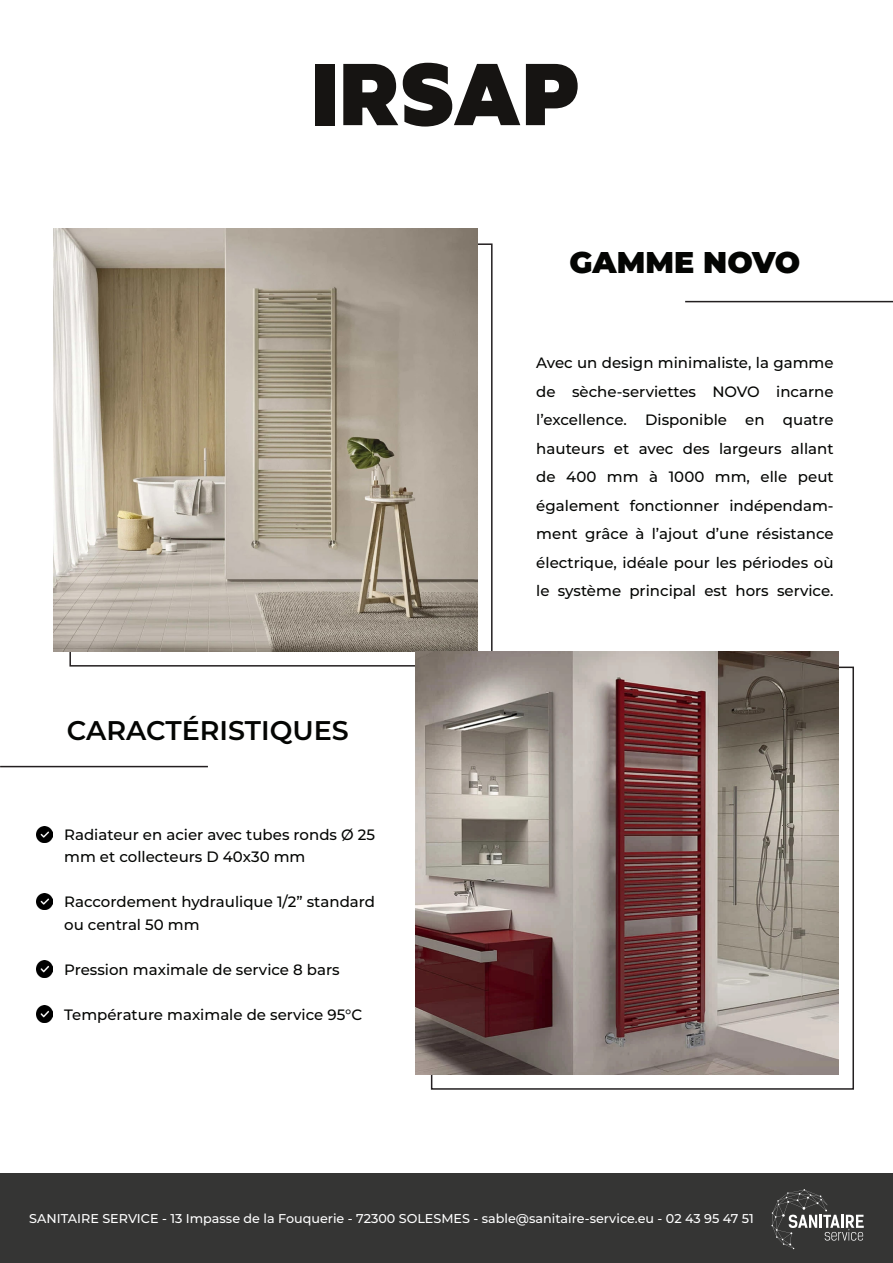
<style>
.page{position:relative;width:893px;height:1263px;background:#fff}
.page>*{position:absolute;margin:0;border:0;box-sizing:border-box;transform-origin:0 0}
.t1{font:900 30px "Montserrat";color:#040503}
.t2{font:600 27px "Montserrat";color:#040503}
.t3{font:500 15px/28.5px "Montserrat";color:#040503}
.t4{font:500 12.75px "Montserrat";color:#fff}
</style>
<div class="page">
<div style="left:0;top:1174px;width:893px;height:89px;background:#353534"></div>
<svg style="left:771px;top:1189px;width:93px;height:60px"></svg>
<div style="left:315px;top:64px;width:20px;height:61px;background:#161412"></div>
<svg style="left:526px;top:64px;width:52px;height:61px"></svg>
<svg style="left:343px;top:63px;width:177px;height:64px"></svg>
<img style="left:54px;top:228px;width:423px;height:423px">
<img style="left:416px;top:651px;width:423px;height:424px">
<hr style="left:685px;top:301px;width:208px;height:1px;background:#231f20">
<img style="left:36px;top:826px;width:17px;height:17px">
<img style="left:36px;top:893px;width:17px;height:17px">
<img style="left:36px;top:961px;width:17px;height:16px">
<img style="left:36px;top:1006px;width:17px;height:16px">
<hr style="left:0;top:766px;width:208px;height:1px;background:#231f20">
<p class="t1" style="left:570px;top:240px;width:232px">GAMME NOVO</p>
<p class="t2" style="left:67px;top:711px;width:283px">CARACTÉRISTIQUES</p>
<p class="t3" style="left:64px;top:822px;width:312px;line-height:22.5px">Radiateur en acier avec tubes ronds Ø 25 mm et collecteurs D 40x30 mm</p>
<p class="t3" style="left:64px;top:890px;width:312px;line-height:22.5px">Raccordement hydraulique 1/2” standard ou central 50 mm</p>
<p class="t3" style="left:64px;top:954px;width:277px">Pression maximale de service 8 bars</p>
<p class="t3" style="left:64px;top:999px;width:300px">Température maximale de service 95°C</p>
<p class="t3" style="left:536px;top:348px;width:299px">Avec un design minimaliste, la gamme de sèche-serviettes NOVO incarne</p>
<p class="t3" style="left:536px;top:405px;width:299px">l’excellence. Disponible en quatre</p>
<p class="t3" style="left:536px;top:433px;width:299px">hauteurs et avec des largeurs allant</p>
<p class="t3" style="left:536px;top:462px;width:299px">de 400 mm à 1000 mm, elle peut</p>
<p class="t3" style="left:536px;top:490px;width:299px;text-align:justify">également fonctionner indépendam&shy;ment grâce à l’ajout d’une résistance électrique, idéale pour les périodes où le système principal est hors service.</p>
<p class="t4" style="left:29px;top:1209px;width:726px">SANITAIRE SERVICE - 13 Impasse de la Fouquerie - 72300 SOLESMES - sable@sanitaire-service.eu - 02 43 95 47 51</p>
</div>
